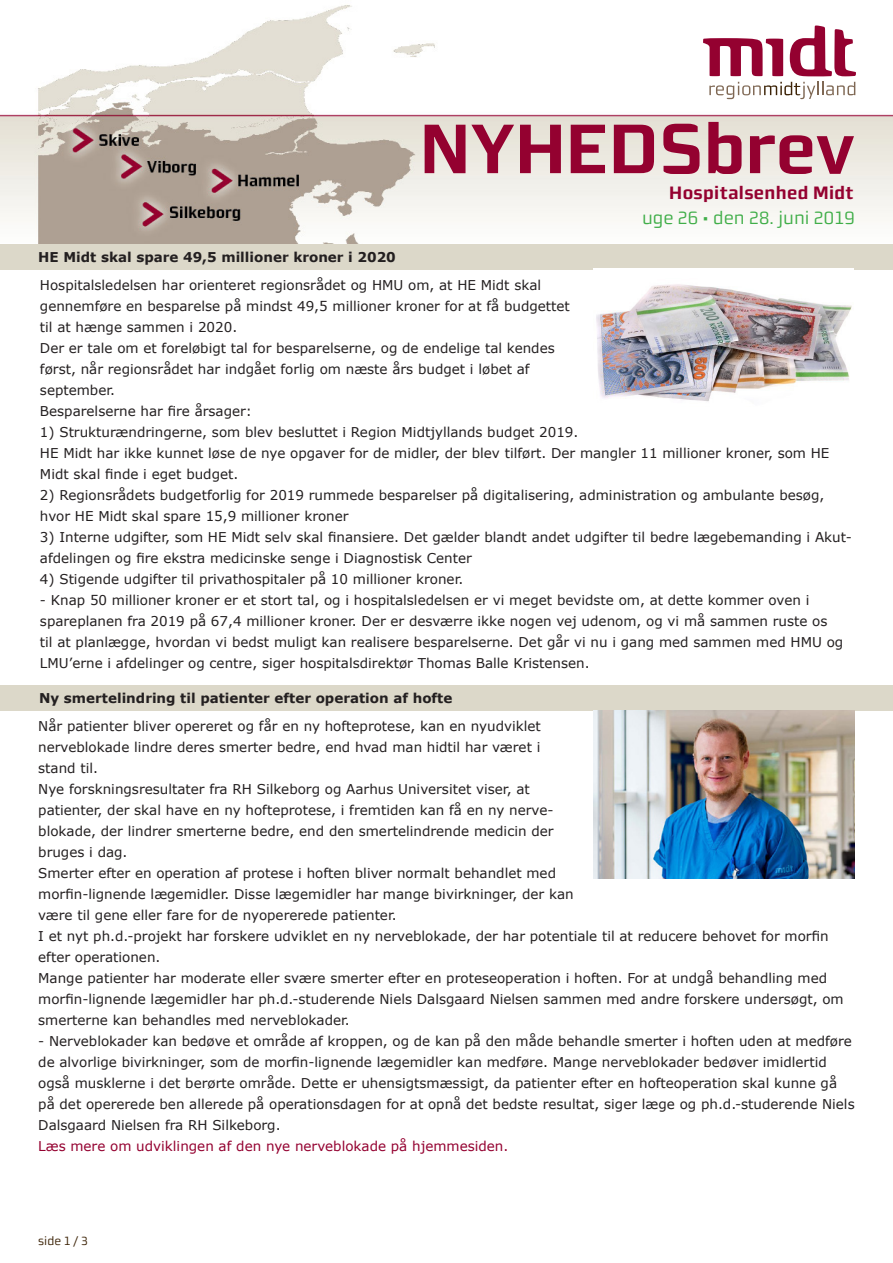
<style>
.page{position:relative;width:893px;height:1263px;background:#fff}
.page>*{position:absolute;margin:0;border:0;box-sizing:border-box;transform-origin:0 0}
.t1{font:700 70.05px "midtsans";color:#940130}
.t2{font:18px "midtsans";color:#40ae49}
.t3{font:700 18px "midtsans";letter-spacing:.02em;color:#940130}
.brod{font:13.5px/21px "Verdana";color:#231f20}
.overskrift{font:700 13.5px "Verdana";color:#231f20}
.brod-2{font:13.5px "Verdana";color:#940130}
.t4{font:12px "midtsans";color:#3d2408}
</style>
<div class="page">
<img style="left:0;top:5px;width:893px;height:238px">
<svg style="left:703px;top:25px;width:153px;height:74px"></svg>
<div style="left:0;top:244px;width:893px;height:25px;background:#dcd8c9"></div>
<div style="left:1px;top:685px;width:892px;height:25px;background:#dcd8c9"></div>
<img style="left:596px;top:284px;width:256px;height:118px">
<img style="left:594px;top:710px;width:261px;height:168px">
<h1 class="t1" style="left:420px;top:108px;width:436px">NYHEDSbrev</h1>
<h2 class="t3" style="left:669px;top:183px;width:186px">Hospitalsenhed Midt</h2>
<p class="overskrift" style="left:38px;top:248px;width:359px">HE Midt skal spare 49,5 millioner kroner i 2020</p>
<p class="t2" style="left:642px;top:208px;width:214px">uge 26 • den 28. juni 2019</p>
<p class="brod" style="left:40px;top:275px;width:503px">Hospitalsledelsen har orienteret regionsrådet og HMU om, at HE Midt skal</p>
<p class="brod" style="left:40px;top:296px;width:531px">gennemføre en besparelse på mindst 49,5 millioner kroner for at få budgettet til at hænge sammen i 2020.</p>
<p class="brod" style="left:40px;top:338px;width:516px">Der er tale om et foreløbigt tal for besparelserne, og de endelige tal kendes først, når regionsrådet har indgået forlig om næste års budget i løbet af</p>
<p class="brod" style="left:40px;top:380px;width:77px">september.</p>
<p class="brod" style="left:40px;top:401px;width:214px">Besparelserne har fire årsager:</p>
<p class="brod" style="left:40px;top:422px;width:791px">1) Strukturændringerne, som blev besluttet i Region Midtjyllands budget 2019.<br>HE Midt har ikke kunnet løse de nye opgaver for de midler, der blev tilført. Der mangler 11 millioner kroner, som HE<br>Midt skal finde i eget budget.</p>
<p class="brod" style="left:40px;top:485px;width:786px">2) Regionsrådets budgetforlig for 2019 rummede besparelser på digitalisering, administration og ambulante besøg, hvor HE Midt skal spare 15,9 millioner kroner</p>
<p class="brod" style="left:40px;top:527px;width:813px">3) Interne udgifter, som HE Midt selv skal finansiere. Det gælder blandt andet udgifter til bedre lægebemanding i Akut&shy;afdelingen og fire ekstra medicinske senge i Diagnostisk Center</p>
<p class="brod" style="left:40px;top:569px;width:425px">4) Stigende udgifter til privathospitaler på 10 millioner kroner.</p>
<p class="brod" style="left:40px;top:590px;width:805px">- Knap 50 millioner kroner er et stort tal, og i hospitalsledelsen er vi meget bevidste om, at dette kommer oven i spareplanen fra 2019 på 67,4 millioner kroner. Der er desværre ikke nogen vej udenom, og vi må sammen ruste os til at planlægge, hvordan vi bedst muligt kan realisere besparelserne. Det går vi nu i gang med sammen med HMU og LMU’erne i afdelinger og centre, siger hospitalsdirektør Thomas Balle Kristensen.</p>
<p class="overskrift" style="left:39px;top:689px;width:415px">Ny smertelindring til patienter efter operation af hofte</p>
<p class="brod" style="left:38px;top:716px;width:504px">Når patienter bliver opereret og får en ny hofteprotese, kan en nyudviklet</p>
<p class="brod" style="left:38px;top:737px;width:504px">nerveblokade lindre deres smerter bedre, end hvad man hidtil har været i stand til.</p>
<p class="brod" style="left:38px;top:779px;width:493px">Nye forskningsresultater fra RH Silkeborg og Aarhus Universitet viser, at</p>
<p class="brod" style="left:38px;top:800px;width:517px;text-align:justify">patienter, der skal have en ny hofteprotese, i fremtiden kan få en ny nerve&shy;blokade, der lindrer smerterne bedre, end den smertelindrende medicin der bruges i dag.</p>
<p class="brod" style="left:38px;top:863px;width:537px">Smerter efter en operation af protese i hoften bliver normalt behandlet med morfin-lignende lægemidler. Disse lægemidler har mange bivirkninger, der kan være til gene eller fare for de nyopererede patienter.</p>
<p class="brod" style="left:38px;top:926px;width:792px">I et nyt ph.d.-projekt har forskere udviklet en ny nerveblokade, der har potentiale til at reducere behovet for morfin efter operationen.</p>
<p class="brod" style="left:38px;top:968px;width:807px">Mange patienter har moderate eller svære smerter efter en proteseoperation i hoften. For at undgå behandling med morfin-lignende lægemidler har ph.d.-studerende Niels Dalsgaard Nielsen sammen med andre forskere undersøgt, om smerterne kan behandles med nerveblokader.</p>
<p class="brod" style="left:38px;top:1031px;width:818px">- Nerveblokader kan bedøve et område af kroppen, og de kan på den måde behandle smerter i hoften uden at medføre de alvorlige bivirkninger, som de morfin-lignende lægemidler kan medføre. Mange nerveblokader bedøver imidlertid også musklerne i det berørte område. Dette er uhensigtsmæssigt, da patienter efter en hofteoperation skal kunne gå på det opererede ben allerede på operationsdagen for at opnå det bedste resultat, siger læge og ph.d.-studerende Niels Dalsgaard Nielsen fra RH Silkeborg.</p>
<p class="brod-2" style="left:38px;top:1137px;width:472px">Læs mere om udviklingen af den nye nerveblokade på hjemmesiden.</p>
<p class="t4" style="left:38px;top:1234px;width:51px">side 1 / 3</p>
</div>
